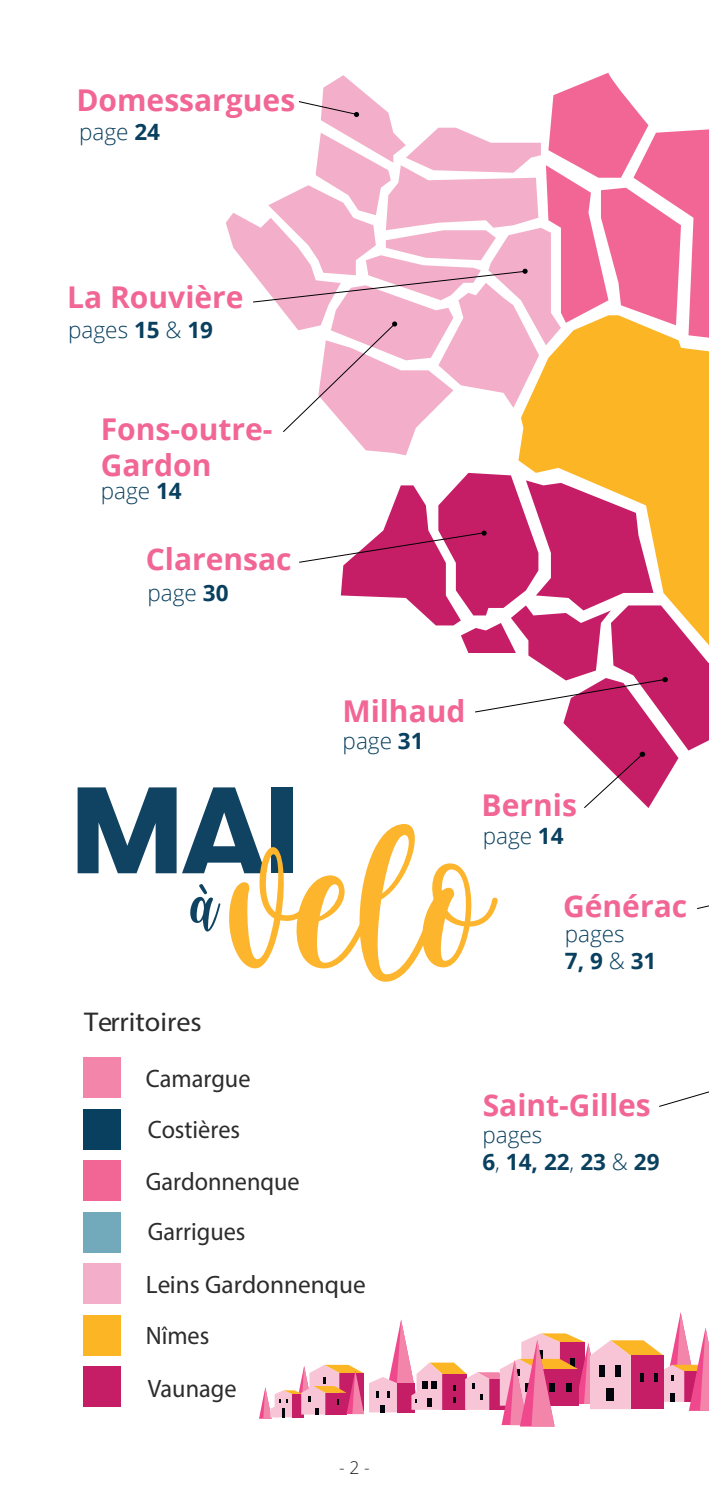
<style>
.page{position:relative;width:709px;height:1489px;background:#fff}
.page>*{position:absolute;margin:0;border:0;box-sizing:border-box;transform-origin:0 0}
.t1{font:700 30px/36px "Open Sans";color:#f16695}
.t2{font:27.25px "Myriad Pro";color:#2c2c2c;scale:1.04 1}
.t3{font:25.25px/51px "Myriad Pro";color:#2c2c2c;scale:.96 1}
.t4{font:25.25px/51px "Myriad Pro";color:#2c2c2c}
.t5{font:300 22.5px/27px "Open Sans";color:#0a405f}
.t6{font:700 22.5px/27px "Open Sans";color:#0a405f}
.t7{font:300 17.5px "Open Sans";color:#231f20}
.s1{font-weight:700}
.s2{font-weight:300}
</style>
<div class="page">
<div style="left:518px;top:455px;width:191px;height:18px;background:#fcb525"></div>
<div style="left:83px;top:1263px;width:37px;height:40px;background:#f3afca"></div>
<div style="left:83px;top:1315px;width:37px;height:40px;background:#fcb525"></div>
<div style="left:83px;top:1057px;width:37px;height:40px;background:#f285a9"></div>
<div style="left:83px;top:1109px;width:37px;height:40px;background:#0a405f"></div>
<div style="left:83px;top:1212px;width:37px;height:40px;background:#73aabb"></div>
<div style="left:83px;top:1366px;width:37px;height:40px;background:#c51e67"></div>
<div style="left:83px;top:1160px;width:37px;height:40px;background:#f16695"></div>
<svg style="left:697px;top:905px;width:12px;height:4px"></svg>
<svg style="left:659px;top:1091px;width:50px;height:16px"></svg>
<svg style="left:78px;top:787px;width:170px;height:86px"></svg>
<div style="left:271px;top:787px;width:21px;height:86px;background:#104362"></div>
<svg style="left:190px;top:884px;width:30px;height:47px"></svg>
<svg style="left:222px;top:824px;width:276px;height:157px"></svg>
<svg style="left:259px;top:1312px;width:450px;height:114px"></svg>
<svg style="left:226px;top:73px;width:483px;height:382px"></svg>
<svg style="left:299px;top:473px;width:410px;height:335px"></svg>
<p class="t1" style="left:76px;top:85px;width:220px">Domessargues</p>
<p class="t5" style="left:79px;top:121px;width:82px">page <span class="s1">24</span></p>
<p class="t1" style="left:67px;top:282px;width:178px">La Rouvière</p>
<p class="t5" style="left:68px;top:319px;width:146px">pages <span class="s1">15</span> &amp; <span class="s1">19</span></p>
<p class="t1" style="left:101px;top:414px;width:173px">Fons-outre-<br>Gardon</p>
<p class="t5" style="left:101px;top:480px;width:82px">page <span class="s1">14</span></p>
<p class="t1" style="left:146px;top:544px;width:147px">Clarensac</p>
<p class="t5" style="left:147px;top:582px;width:82px">page <span class="s1">30</span></p>
<p class="t1" style="left:342px;top:695px;width:124px">Milhaud</p>
<p class="t5" style="left:342px;top:730px;width:82px">page <span class="s1">31</span></p>
<p class="t2" style="left:84px;top:1011px;width:114px">Territoires</p>
<p class="t3" style="left:146px;top:1054px;width:111px">Camargue<br>Costières</p>
<p class="t3" style="left:146px;top:1158px;width:162px">Gardonnenque</p>
<p class="t3" style="left:148px;top:1208px;width:103px">Garrigues</p>
<p class="t4" style="left:146px;top:1261px;width:221px">Leins Gardonnenque<br>Nîmes</p>
<p class="t3" style="left:148px;top:1364px;width:94px">Vaunage</p>
<p class="t1" style="left:481px;top:790px;width:97px">Bernis</p>
<p class="t5" style="left:482px;top:825px;width:82px">page <span class="s1">14</span></p>
<p class="t1" style="left:563px;top:890px;width:125px">Générac</p>
<p class="t5" style="left:565px;top:923px;width:93px">pages<br><span class="s1">7, 9</span> &amp; <span class="s1">31</span></p>
<p class="t1" style="left:483px;top:1089px;width:169px">Saint-Gilles</p>
<p class="t6" style="left:482px;top:1123px;width:179px"><span class="s2">pages<br></span>6<span class="s2">,</span> 14, 22<span class="s2">,</span> 23 <span class="s2">&amp;</span> 29</p>
<p class="t7" style="left:339px;top:1461px;width:32px">- 2 -</p>
</div>
